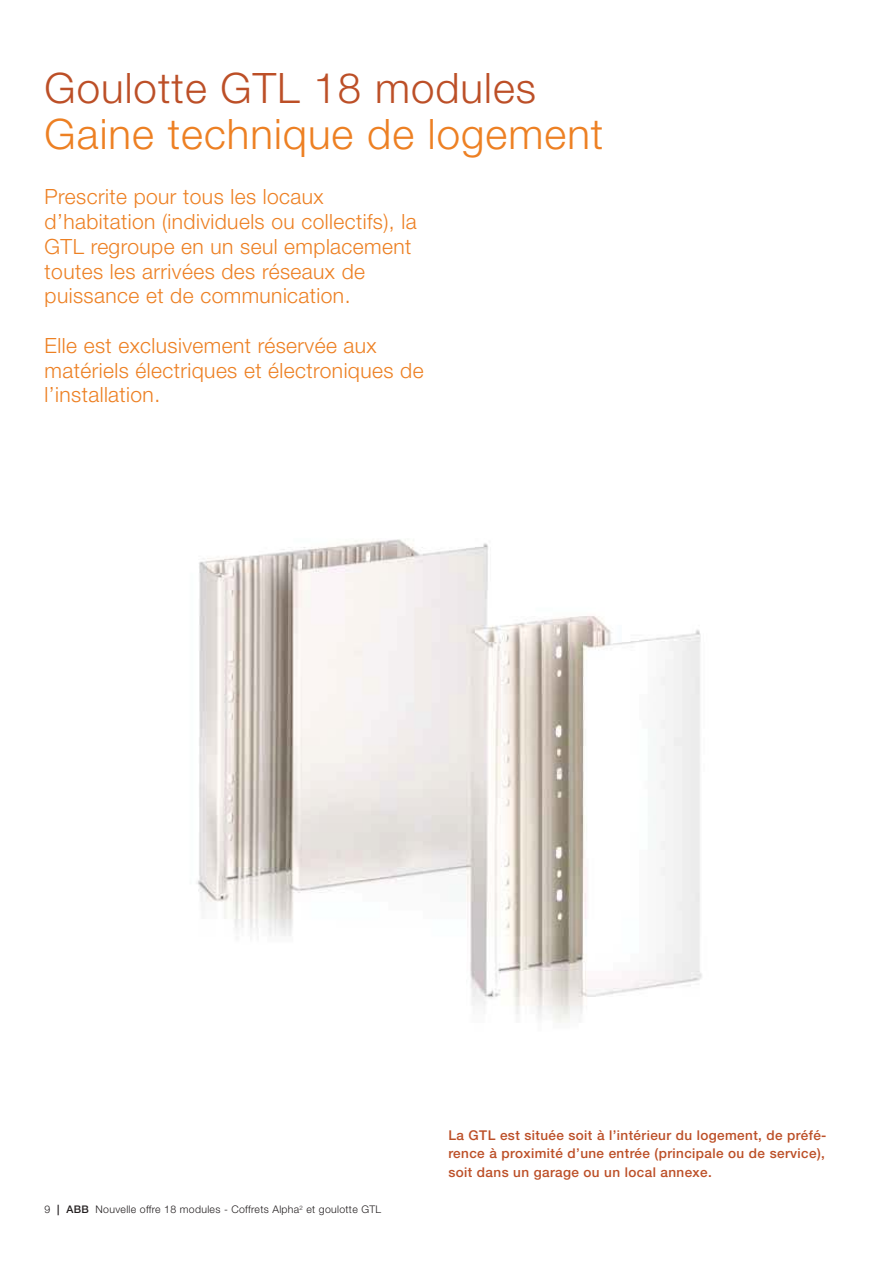
<style>
.page{position:relative;width:893px;height:1263px;background:#fff}
.page>*{position:absolute;margin:0;border:0;box-sizing:border-box;transform-origin:0 0}
.t1{font:300 42px "Helvetica Neue LT Std";letter-spacing:.025em;color:#ed8023}
.t2{font:300 42px "Helvetica Neue LT Std";letter-spacing:.025em;color:#bc4f27}
.t3{font:300 21px/24.8px "Helvetica Neue LT Std";letter-spacing:.02em;color:#ed8023}
.t4{font:500 13.5px/18.8px "Helvetica Neue LT Std";letter-spacing:.03em;color:#bc4f27}
.t5{font:300 10.5px "Helvetica Neue LT Std";letter-spacing:.03em;color:#231f20}
.s1{font-weight:500}
</style>
<div class="page">
<img style="left:197px;top:539px;width:505px;height:484px">
<h1 class="t2" style="left:45px;top:73px;width:493px">Goulotte GTL 18 modules</h1>
<h1 class="t1" style="left:45px;top:119px;width:560px">Gaine technique de logement</h1>
<p class="t3" style="left:45px;top:187px;width:373px">Prescrite pour tous les locaux d’habitation (individuels ou collectifs), la GTL regroupe en un seul emplacement toutes les arrivées des réseaux de puissance et de communication.</p>
<p class="t3" style="left:45px;top:335px;width:380px">Elle est exclusivement réservée aux matériels électriques et électroniques de l’installation.</p>
<p class="t5" style="left:45px;top:1205px;width:338px">9 <span class="s1">| ABB</span> Nouvelle offre 18 modules - Coffrets Alpha<sup>2</sup> et goulotte GTL</p>
<p class="t4" style="left:448px;top:1127px;width:380px">La GTL est située soit à l’intérieur du logement, de préfé&shy;rence à proximité d’une entrée (principale ou de service), soit dans un garage ou un local annexe.</p>
</div>
